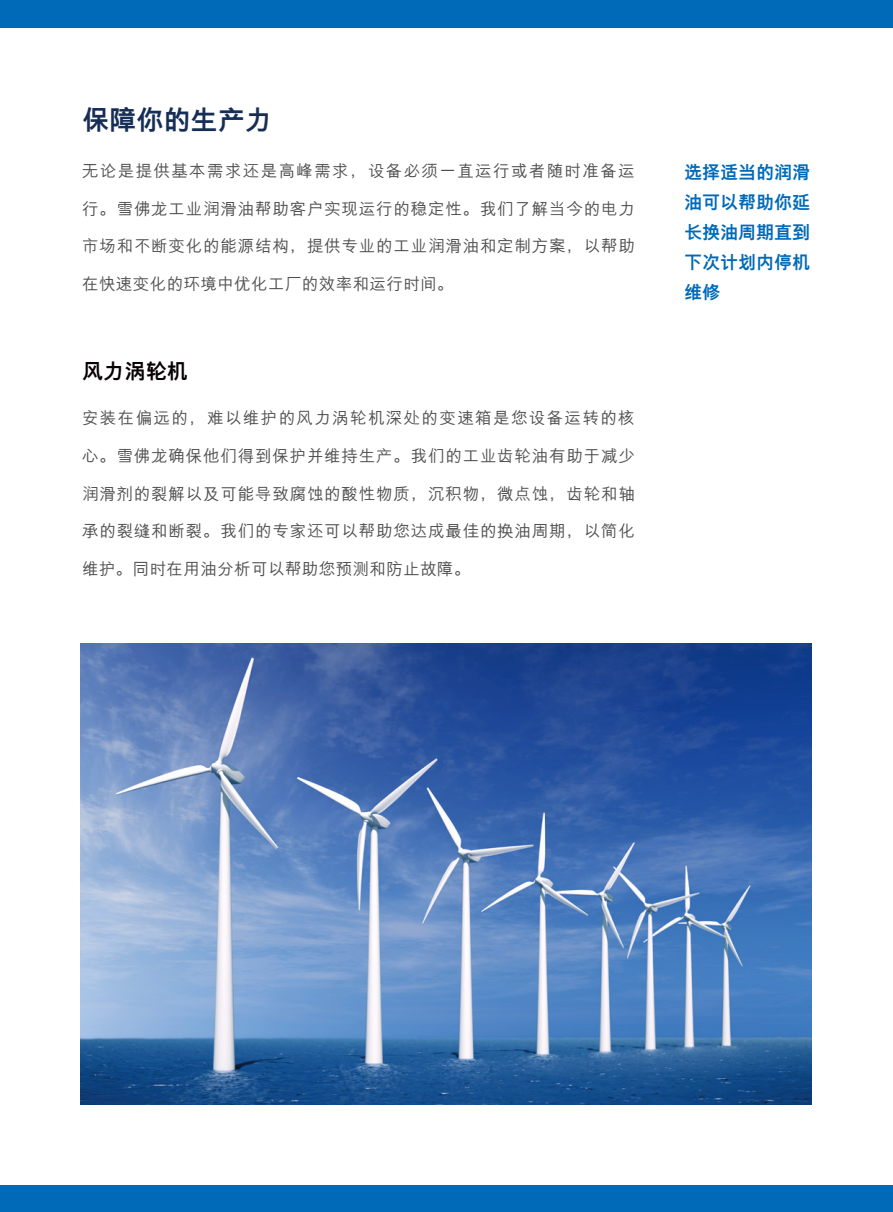
<style>
.page{position:relative;width:893px;height:1212px;background:#fff}
.page>*{position:absolute;margin:0;border:0;box-sizing:border-box;transform-origin:0 0}
.t1{font:800 27px "M Hei PRC";letter-spacing:.005em;color:#162e56}
.t2{font:800 21px "M Hei PRC";letter-spacing:.01em;color:#070002}
.t3{font:800 18px/30px "M Hei PRC";color:#006ab8;text-align:justify}
.t4{font:500 16.5px "M Hei PRC";letter-spacing:.05em;color:#4f4d4f}
.t5{font:500 16.5px "M Hei PRC";letter-spacing:.085em;color:#4f4d4f}
.t6{font:500 16.5px "M Hei PRC";letter-spacing:.025em;color:#4f4d4f}
</style>
<div class="page">
<div style="left:0;top:0;width:893px;height:27px;background:#006ab8"></div>
<img style="left:81px;top:644px;width:730px;height:460px">
<div style="left:0;top:1185px;width:893px;height:27px;background:#006ab8"></div>
<h1 class="t1" style="left:82px;top:105px;width:191px">保障你的生产力</h1>
<p class="t5" style="left:82px;top:162px;width:554px">无论是提供基本需求还是高峰需求，设备必须一直运行或者随时准备运</p>
<p class="t4" style="left:82px;top:200px;width:554px">行。雪佛龙工业润滑油帮助客户实现运行的稳定性。我们了解当今的电力</p>
<p class="t4" style="left:82px;top:237px;width:554px">市场和不断变化的能源结构，提供专业的工业润滑油和定制方案，以帮助</p>
<p class="t6" style="left:82px;top:275px;width:373px">在快速变化的环境中优化工厂的效率和运行时间。</p>
<p class="t2" style="left:82px;top:360px;width:107px">风力涡轮机</p>
<p class="t5" style="left:82px;top:409px;width:554px">安装在偏远的，难以维护的风力涡轮机深处的变速箱是您设备运转的核</p>
<p class="t4" style="left:82px;top:447px;width:554px">心。雪佛龙确保他们得到保护并维持生产。我们的工业齿轮油有助于减少</p>
<p class="t4" style="left:82px;top:484px;width:554px">润滑剂的裂解以及可能导致腐蚀的酸性物质，沉积物，微点蚀，齿轮和轴</p>
<p class="t4" style="left:82px;top:522px;width:554px">承的裂缝和断裂。我们的专家还可以帮助您达成最佳的换油周期，以简化</p>
<p class="t6" style="left:82px;top:559px;width:390px">维护。同时在用油分析可以帮助您预测和防止故障。</p>
<p class="t3" style="left:684px;top:157px;width:127px">选择适当的润滑油可以帮助你延长换油周期直到下次计划内停机维修</p>
</div>
